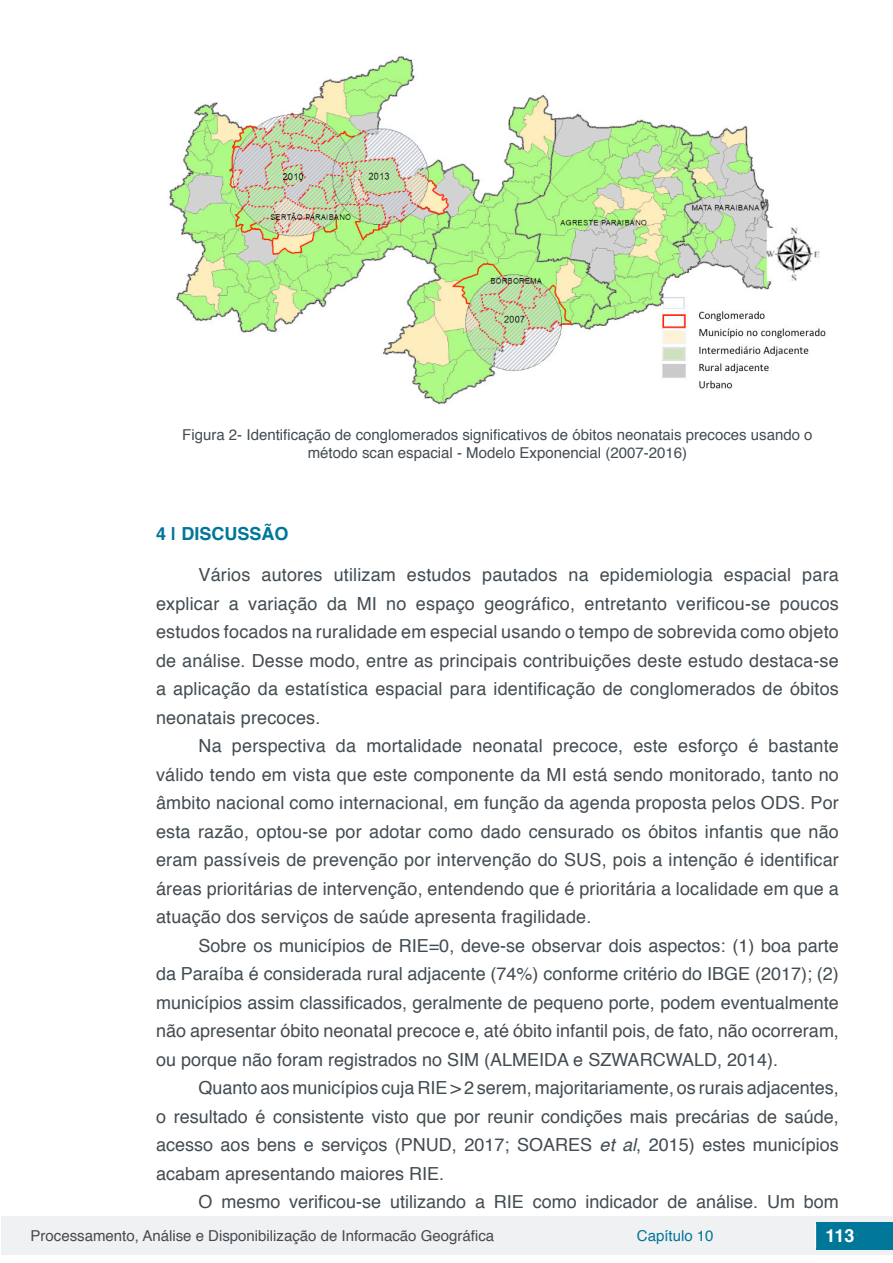
<style>
.page{position:relative;width:893px;height:1263px;background:#fff}
.page>*{position:absolute;margin:0;border:0;box-sizing:border-box;transform-origin:0 0}
.txt{font:18px/28.5px "Helvetica";color:#434c52;text-align:justify}
.t1{font:700 18px "Helvetica";color:#007699}
.t2{font:700 18px "Helvetica";color:#fff}
.info_tab_gra_imag{font:15px/18px "Helvetica";color:#434c52;text-align:center}
.t3{font:15px "Helvetica";color:#007699}
.s1{font-style:italic}
</style>
<div class="page">
<div style="left:1px;top:1216px;width:891px;height:38px;background:#f0f1f2"></div>
<div style="left:816px;top:1222px;width:77px;height:27px;background:#007699"></div>
<svg style="left:815px;top:1224px;width:1px;height:24px"></svg>
<img style="left:169px;top:56px;width:657px;height:349px">
<p class="info_tab_gra_imag" style="left:182px;top:426px;width:632px">Figura 2- Identificação de conglomerados significativos de óbitos neonatais precoces usando o método scan espacial - Modelo Exponencial (2007-2016)</p>
<p class="t1" style="left:156px;top:519px;width:134px">4 | DISCUSSÃO</p>
<p class="txt" style="left:156px;top:561px;width:684px;text-indent:43px">Vários autores utilizam estudos pautados na epidemiologia espacial para explicar a variação da MI no espaço geográfico, entretanto verificou-se poucos estudos focados na ruralidade em especial usando o tempo de sobrevida como objeto de análise. Desse modo, entre as principais contribuições deste estudo destaca-se a aplicação da estatística espacial para identificação de conglomerados de óbitos neonatais precoces.</p>
<p class="txt" style="left:156px;top:732px;width:684px;text-indent:43px">Na perspectiva da mortalidade neonatal precoce, este esforço é bastante válido tendo em vista que este componente da MI está sendo monitorado, tanto no âmbito nacional como internacional, em função da agenda proposta pelos ODS. Por esta razão, optou-se por adotar como dado censurado os óbitos infantis que não eram passíveis de prevenção por intervenção do SUS, pois a intenção é identificar áreas prioritárias de intervenção, entendendo que é prioritária a localidade em que a atuação dos serviços de saúde apresenta fragilidade.</p>
<p class="txt" style="left:156px;top:932px;width:684px;text-indent:43px">Sobre os municípios de RIE=0, deve-se observar dois aspectos: (1) boa parte da Paraíba é considerada rural adjacente (74%) conforme critério do IBGE (2017); (2) municípios assim classificados, geralmente de pequeno porte, podem eventualmente não apresentar óbito neonatal precoce e, até óbito infantil pois, de fato, não ocorreram, ou porque não foram registrados no SIM (ALMEIDA e SZWARCWALD, 2014).</p>
<p class="txt" style="left:156px;top:1074px;width:684px;text-indent:43px">Quanto aos municípios cuja RIE &gt; 2 serem, majoritariamente, os rurais adjacentes, o resultado é consistente visto que por reunir condições mais precárias de saúde, acesso aos bens e serviços (PNUD, 2017; SOARES <span class="s1">et al</span>, 2015) estes municípios acabam apresentando maiores RIE.</p>
<p class="txt" style="left:199px;top:1188px;width:642px">O mesmo verificou-se utilizando a RIE como indicador de análise. Um bom</p>
<p class="info_tab_gra_imag" style="left:31px;top:1227px;width:465px">Processamento, Análise e Disponibilização de Informacão Geográfica</p>
<p class="t3" style="left:637px;top:1224px;width:78px">Capítulo 10</p>
<p class="t2" style="left:825px;top:1221px;width:31px">113</p>
</div>
